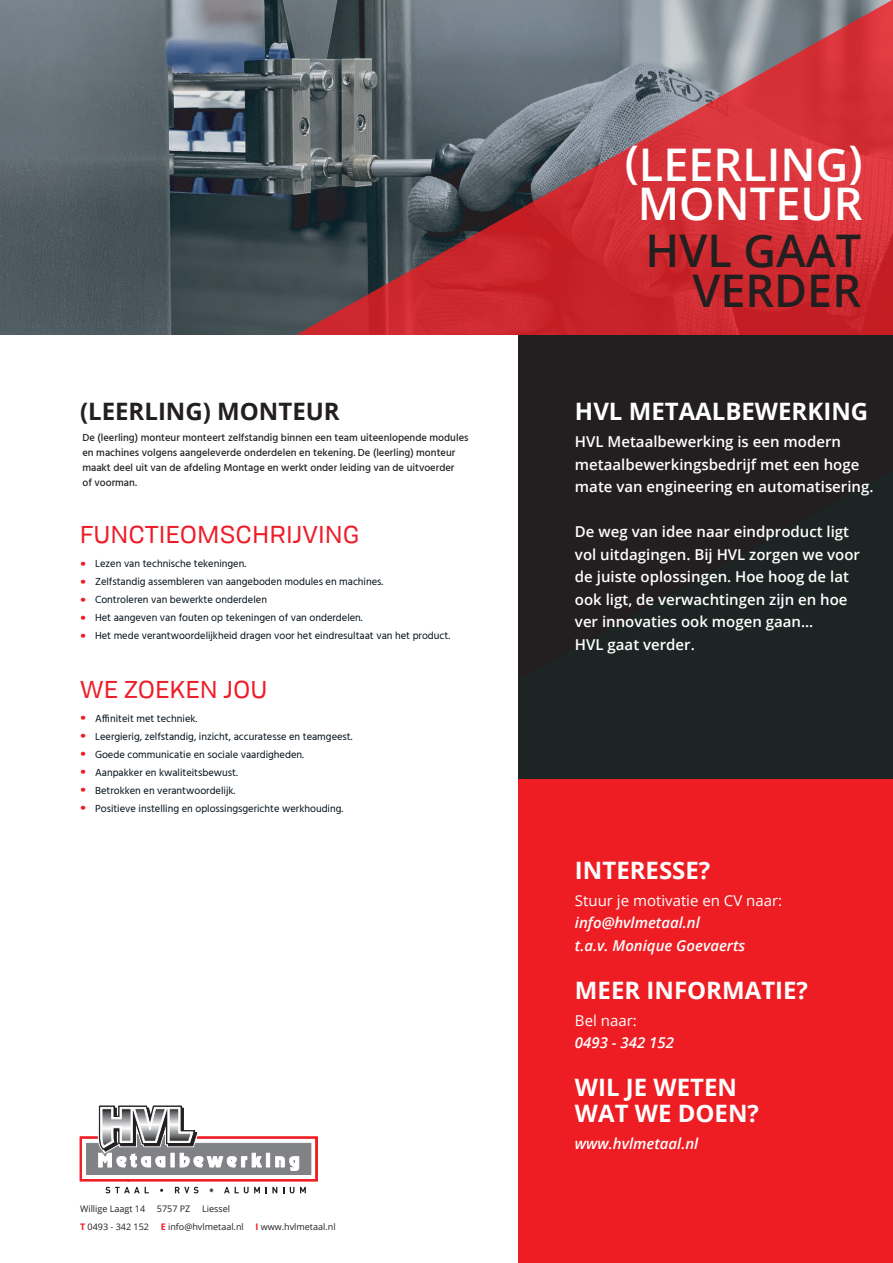
<style>
.page{position:relative;width:893px;height:1263px;background:#fff}
.page>*{position:absolute;margin:0;border:0;box-sizing:border-box;transform-origin:0 0}
.t1{font:600 45px/39px "Open Sans";color:#fff}
.t2{font:600 45px/39px "Open Sans";color:#231f20;text-align:right}
.t3{font:700 24px/25.5px "Open Sans";color:#fff}
.t4{font:24px "Tofino";letter-spacing:.03em;color:#ee1c28}
.t5{font:700 24px "Open Sans";color:#231f20}
.t6{font:600 15px/22.5px "Open Sans";color:#fff}
.t7{font:italic 600 15px/22.5px "Open Sans";color:#fff}
.t8{font:15px "Open Sans";color:#fff}
.t9{font:15px/18px "Hind";color:#ee1d23;text-align:justify;scale:1.1 1}
.t10{font:10.5px/18px "Hind";color:#000e17}
.t11{font:500 10.5px/15px "Hind";color:#231f20}
.t12{font:9px "Open Sans";color:#231f20}
.s1{font-weight:700;color:#ee1d23}
</style>
<div class="page">
<div style="left:519px;top:326px;width:374px;height:513px;background:#231f20"></div>
<div style="left:519px;top:779px;width:374px;height:484px;background:#ee1d23"></div>
<img style="left:0;top:0;width:192px;height:335px">
<svg style="left:192px;top:0;width:701px;height:335px;background:#8f4f56"></svg>
<svg style="left:79px;top:1105px;width:239px;height:88px"></svg>
<h2 class="t5" style="left:80px;top:395px;width:261px">(LEERLING) MONTEUR</h2>
<p class="t11" style="left:82px;top:431px;width:388px">De (leerling) monteur monteert zelfstandig binnen een team uiteenlopende modules en machines volgens aangeleverde onderdelen en tekening. De (leerling) monteur maakt deel uit van de afdeling Montage en werkt onder leiding van de uitvoerder<br>of voorman.</p>
<h2 class="t4" style="left:80px;top:516px;width:281px">FUNCTIEOMSCHRIJVING</h2>
<p class="t10" style="left:95px;top:555px;width:357px">Lezen van technische tekeningen.<br>Zelfstandig assembleren van aangeboden modules en machines.<br>Controleren van bewerkte onderdelen<br>Het aangeven van fouten op tekeningen of van onderdelen.<br>Het mede verantwoordelijkheid dragen voor het eindresultaat van het product.</p>
<h2 class="t4" style="left:80px;top:671px;width:189px">WE ZOEKEN JOU</h2>
<p class="t10" style="left:95px;top:710px;width:259px">Affiniteit met techniek.<br>Leergierig, zelfstandig, inzicht, accuratesse en teamgeest.<br>Goede communicatie en sociale vaardigheden.<br>Aanpakker en kwaliteitsbewust.<br>Betrokken en verantwoordelijk.<br>Positieve instelling en oplossingsgerichte werkhouding.</p>
<h3 class="t9" style="left:80px;top:555px;width:8px">• • • • •</h3>
<h3 class="t9" style="left:80px;top:709px;width:8px">• • • • • •</h3>
<p class="t12" style="left:80px;top:1202px;width:67px">Willige Laagt 14</p>
<p class="t12" style="left:157px;top:1202px;width:35px">5757 PZ</p>
<p class="t12" style="left:202px;top:1202px;width:29px">Liessel</p>
<p class="t12" style="left:80px;top:1220px;width:70px"><span class="s1">T</span> 0493 - 342 152</p>
<p class="t12" style="left:161px;top:1220px;width:85px"><span class="s1">E</span> info@hvlmetaal.nl</p>
<p class="t12" style="left:255px;top:1220px;width:82px"><span class="s1">I</span> www.hvlmetaal.nl</p>
<h1 class="t1" style="left:625px;top:144px;width:239px">(LEERLING)<br>MONTEUR</h1>
<h1 class="t2" style="left:646px;top:231px;width:217px">HVL GAAT<br>VERDER</h1>
<h2 class="t3" style="left:575px;top:398px;width:295px">HVL METAALBEWERKING</h2>
<h3 class="t6" style="left:575px;top:430px;width:300px">HVL Metaalbewerking is een modern metaalbewerkingsbedrijf met een hoge mate van engineering en automatisering.</h3>
<h3 class="t6" style="left:575px;top:520px;width:287px">De weg van idee naar eindproduct ligt vol uitdagingen. Bij HVL zorgen we voor de juiste oplossingen. Hoe hoog de lat ook ligt, de verwachtingen zijn en hoe ver innovaties ook mogen gaan...<br>HVL gaat verder.</h3>
<h2 class="t3" style="left:575px;top:857px;width:137px">INTERESSE?</h2>
<h3 class="t8" style="left:575px;top:890px;width:209px">Stuur je motivatie en CV naar:</h3>
<h3 class="t7" style="left:575px;top:911px;width:172px">info@hvlmetaal.nl<br>t.a.v. Monique Goevaerts</h3>
<h2 class="t3" style="left:575px;top:977px;width:235px">MEER INFORMATIE?</h2>
<h3 class="t8" style="left:575px;top:1010px;width:63px">Bel naar:</h3>
<h3 class="t7" style="left:575px;top:1031px;width:101px">0493 - 342 152</h3>
<h2 class="t3" style="left:575px;top:1074px;width:186px">WIL JE WETEN<br>WAT WE DOEN?</h2>
<h3 class="t7" style="left:575px;top:1132px;width:125px">www.hvlmetaal.nl</h3>
</div>
